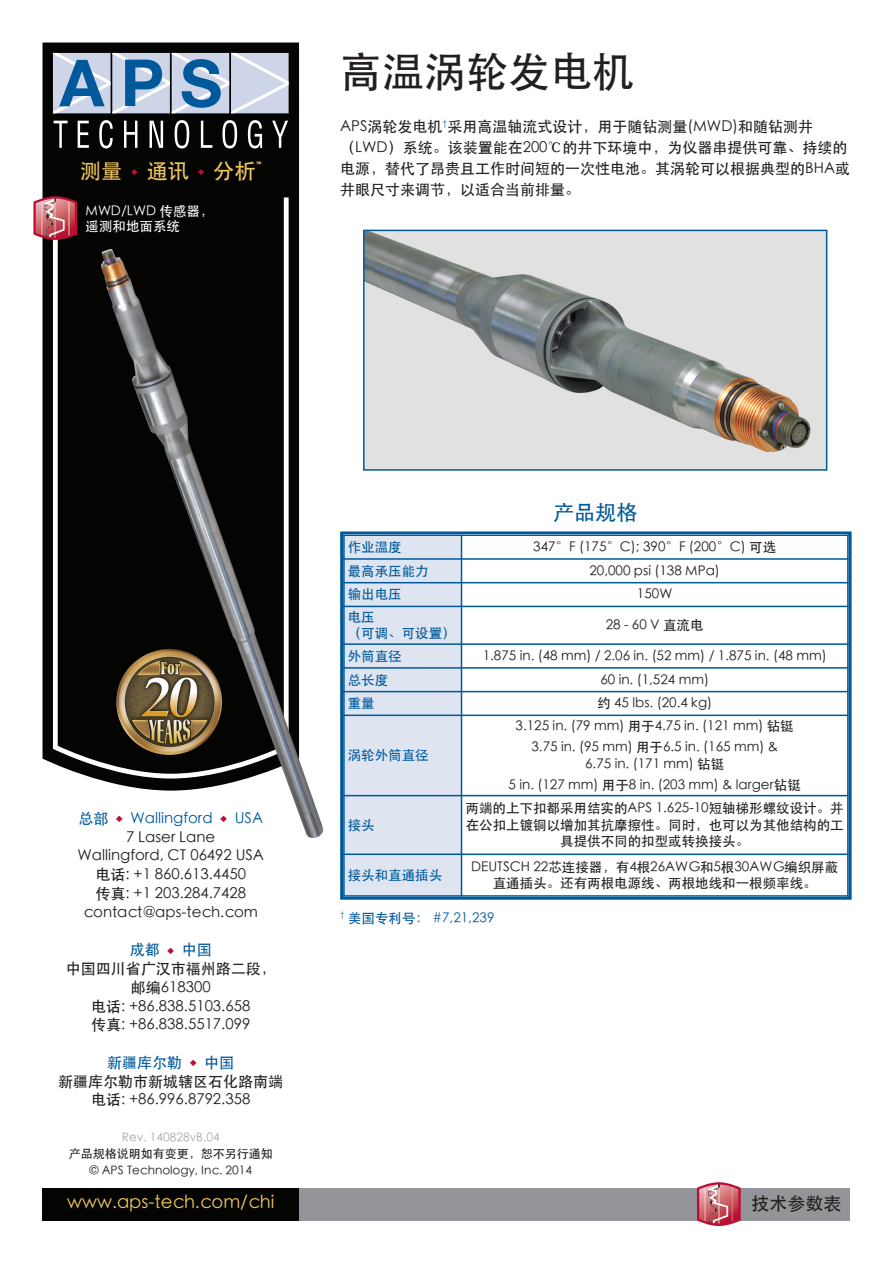
<style>
.page{position:relative;width:893px;height:1263px;background:#fff}
.page>*{position:absolute;margin:0;border:0;box-sizing:border-box;transform-origin:0 0}
.t1{font:42px "ST Heiti";color:#231f20}
.t2{font:21.15px "Adobe Heiti Std Regular G Bpc EUC H";color:#f0c660}
.t3{font:21px "ST Heiti";color:#00599b}
.t4{font:18px "ST Heiti";color:#f0c660}
.t5{font:18px "ST Heiti";color:#231f20}
.t6{font:15px/18.8px "ST Heiti";color:#231f20;text-align:center}
.t7{font:13.5px/21px "ST Heiti";color:#231f20;text-align:center}
.t8{font:13.5px/16.5px "ST Heiti";color:#00599b}
.t9{font:13.5px/15px "ST Heiti";color:#fff}
.t10{font:12px/16.5px "ST Heiti";color:#231f20;text-align:center}
.t11{font:12px "ST Heiti";color:#a8a9ad}
.t12{font:italic 700 condensed 9.45px "Myriad Pro";color:#f0c660}
.s1{color:#00599b}
.s2{color:#b90f36}
</style>
<div class="page">
<div style="left:43px;top:43px;width:256px;height:737px;background:#040503"></div>
<svg style="left:53px;top:197px;width:236px;height:581px;background:#1e1f1d"></svg>
<svg style="left:54px;top:121px;width:14px;height:27px"></svg>
<svg style="left:78px;top:121px;width:11px;height:27px"></svg>
<svg style="left:99px;top:120px;width:14px;height:28px"></svg>
<svg style="left:124px;top:121px;width:13px;height:27px"></svg>
<svg style="left:150px;top:121px;width:13px;height:27px"></svg>
<svg style="left:175px;top:120px;width:14px;height:28px"></svg>
<svg style="left:201px;top:121px;width:11px;height:27px"></svg>
<svg style="left:222px;top:120px;width:15px;height:28px"></svg>
<svg style="left:248px;top:120px;width:14px;height:28px"></svg>
<svg style="left:272px;top:121px;width:16px;height:27px"></svg>
<svg style="left:53px;top:53px;width:236px;height:60px;background:#a1b9d4"></svg>
<div style="left:43px;top:1188px;width:807px;height:32px;background:#939598"></div>
<div style="left:43px;top:1188px;width:256px;height:32px;background:#040503"></div>
<svg style="left:697px;top:1182px;width:44px;height:44px;background:#cf717d"></svg>
<svg style="left:33px;top:196px;width:44px;height:44px;background:#c16470"></svg>
<img style="left:101px;top:248px;width:222px;height:590px">
<img style="left:366px;top:233px;width:458px;height:235px">
<div style="left:363px;top:230px;width:464px;height:241px;border:2px solid #00599b"></div>
<div style="left:340px;top:531px;width:512px;height:369px;border:3px solid #00599b"></div>
<div style="left:343px;top:534px;width:118px;height:25px;background:#dee5f1"></div>
<div style="left:343px;top:559px;width:118px;height:24px;background:#dee5f1"></div>
<div style="left:343px;top:583px;width:118px;height:23px;background:#dee5f1"></div>
<div style="left:343px;top:606px;width:118px;height:38px;background:#dee5f1"></div>
<div style="left:343px;top:644px;width:118px;height:24px;background:#dee5f1"></div>
<div style="left:343px;top:668px;width:118px;height:24px;background:#dee5f1"></div>
<div style="left:343px;top:692px;width:118px;height:23px;background:#dee5f1"></div>
<div style="left:343px;top:715px;width:118px;height:81px;background:#dee5f1"></div>
<div style="left:343px;top:796px;width:118px;height:58px;background:#dee5f1"></div>
<div style="left:343px;top:854px;width:118px;height:43px;background:#dee5f1"></div>
<hr style="left:343px;top:534px;width:2px;height:363px;background:#00599b">
<hr style="left:461px;top:534px;width:1px;height:363px;background:#00599b">
<hr style="left:847px;top:534px;width:2px;height:363px;background:#00599b">
<hr style="left:343px;top:534px;width:506px;height:2px;background:#00599b">
<hr style="left:343px;top:558px;width:506px;height:2px;background:#00599b">
<hr style="left:343px;top:582px;width:506px;height:1px;background:#00599b">
<hr style="left:343px;top:606px;width:506px;height:1px;background:#00599b">
<hr style="left:343px;top:643px;width:506px;height:2px;background:#00599b">
<hr style="left:343px;top:667px;width:506px;height:2px;background:#00599b">
<hr style="left:343px;top:691px;width:506px;height:1px;background:#00599b">
<hr style="left:343px;top:714px;width:506px;height:2px;background:#00599b">
<hr style="left:343px;top:795px;width:506px;height:1px;background:#00599b">
<hr style="left:343px;top:853px;width:506px;height:2px;background:#00599b">
<hr style="left:343px;top:895px;width:506px;height:2px;background:#00599b">
<h2 class="t2" style="left:80px;top:158px;width:177px">测量 <sup>◆</sup> 通讯 <sup>◆</sup> 分析</h2>
<p class="t12" style="left:256px;top:162px;width:7px">™</p>
<p class="t9" style="left:86px;top:203px;width:129px">MWD/LWD 传感器，遥测和地面系统</p>
<h1 class="t1" style="left:340px;top:51px;width:295px">高温涡轮发电机</h1>
<p class="t6" style="left:340px;top:116px;width:511px;line-height:21px;text-align:left">APS涡轮发电机<sup>†</sup>采用高温轴流式设计，用于随钻测量(MWD)和随钻测井（LWD）系统。该装置能在200℃的井下环境中，为仪器串提供可靠、持续的电源，替代了昂贵且工作时间短的一次性电池。其涡轮可以根据典型的BHA或井眼尺寸来调节，以适合当前排量。</p>
<p class="t6" style="left:77px;top:809px;width:188px"><span class="s1">总部</span> <span class="s2">◆</span> <span class="s1">Wallingford</span> <span class="s2">◆</span> <span class="s1">USA<br></span>7 Laser Lane<br>Wallingford, CT 06492 USA电话: +1 860.613.4450<br>传真: +1 203.284.7428 contact@aps-tech.com</p>
<p class="t6" style="left:66px;top:940px;width:212px"><span class="s1">成都</span> <span class="s2">◆</span> <span class="s1">中国<br></span>中国四川省广汉市福州路二段，邮编618300<br>电话: +86.838.5103.658<br>传真: +86.838.5517.099</p>
<p class="t6" style="left:58px;top:1053px;width:227px"><span class="s1">新疆库尔勒</span> <span class="s2">◆</span> <span class="s1">中国<br></span>新疆库尔勒市新城辖区石化路南端电话: +86.996.8792.358</p>
<p class="t11" style="left:122px;top:1131px;width:100px">Rev. 140828vB.04</p>
<p class="t10" style="left:69px;top:1145px;width:206px">产品规格说明如有变更，恕不另行通知© APS Technology, Inc. 2014</p>
<h3 class="t4" style="left:67px;top:1194px;width:209px">www.aps-tech.com/chi</h3>
<h3 class="t3" style="left:553px;top:502px;width:85px">产品规格</h3>
<p class="t8" style="left:348px;top:539px;width:55px">作业温度</p>
<p class="t7" style="left:533px;top:537px;width:244px">347°F (175°C); 390°F (200°C) 可选</p>
<p class="t8" style="left:348px;top:563px;width:82px">最高承压能力</p>
<p class="t7" style="left:589px;top:560px;width:132px">20,000 psi (138 MPa)</p>
<p class="t8" style="left:348px;top:586px;width:55px">输出电压</p>
<p class="t7" style="left:637px;top:584px;width:37px">150W</p>
<p class="t8" style="left:348px;top:609px;width:109px">电压<br>（可调、可设置）</p>
<p class="t7" style="left:606px;top:615px;width:99px">28 - 60 V 直流电</p>
<p class="t8" style="left:348px;top:648px;width:55px">外筒直径</p>
<p class="t7" style="left:483px;top:645px;width:345px">1.875 in. (48 mm) / 2.06 in. (52 mm) / 1.875 in. (48 mm)</p>
<p class="t8" style="left:348px;top:671px;width:42px">总长度</p>
<p class="t7" style="left:600px;top:669px;width:110px">60 in. (1,524 mm)</p>
<p class="t8" style="left:348px;top:695px;width:28px">重量</p>
<p class="t7" style="left:597px;top:693px;width:116px">约 45 lbs. (20.4 kg)</p>
<p class="t8" style="left:348px;top:747px;width:82px">涡轮外筒直径</p>
<p class="t7" style="left:516px;top:716px;width:280px">3.125 in. (79 mm) 用于4.75 in. (121 mm) 钻铤<br>3.75 in. (95 mm) 用于6.5 in. (165 mm) &amp;</p>
<p class="t7" style="left:508px;top:753px;width:294px">6.75 in. (171 mm) 钻铤<br>5 in. (127 mm) 用于8 in. (203 mm) &amp; larger钻铤</p>
<p class="t8" style="left:348px;top:817px;width:28px">接头</p>
<p class="t7" style="left:466px;top:800px;width:380px;line-height:16.5px">两端的上下扣都采用结实的APS 1.625-10短轴梯形螺纹设计。并在公扣上镀铜以增加其抗摩擦性。同时，也可以为其他结构的工具提供不同的扣型或转换接头。</p>
<p class="t8" style="left:348px;top:867px;width:96px">接头和直通插头</p>
<p class="t7" style="left:471px;top:859px;width:368px;line-height:16.2px">DEUTSCH 22芯连接器，有4根26AWG和5根30AWG编织屏蔽直通插头。还有两根电源线、两根地线和一根频率线。</p>
<p class="t8" style="left:340px;top:909px;width:156px"><sup>†</sup> 美国专利号： #7,21,239</p>
<h3 class="t5" style="left:751px;top:1195px;width:91px">技术参数表</h3>
</div>
